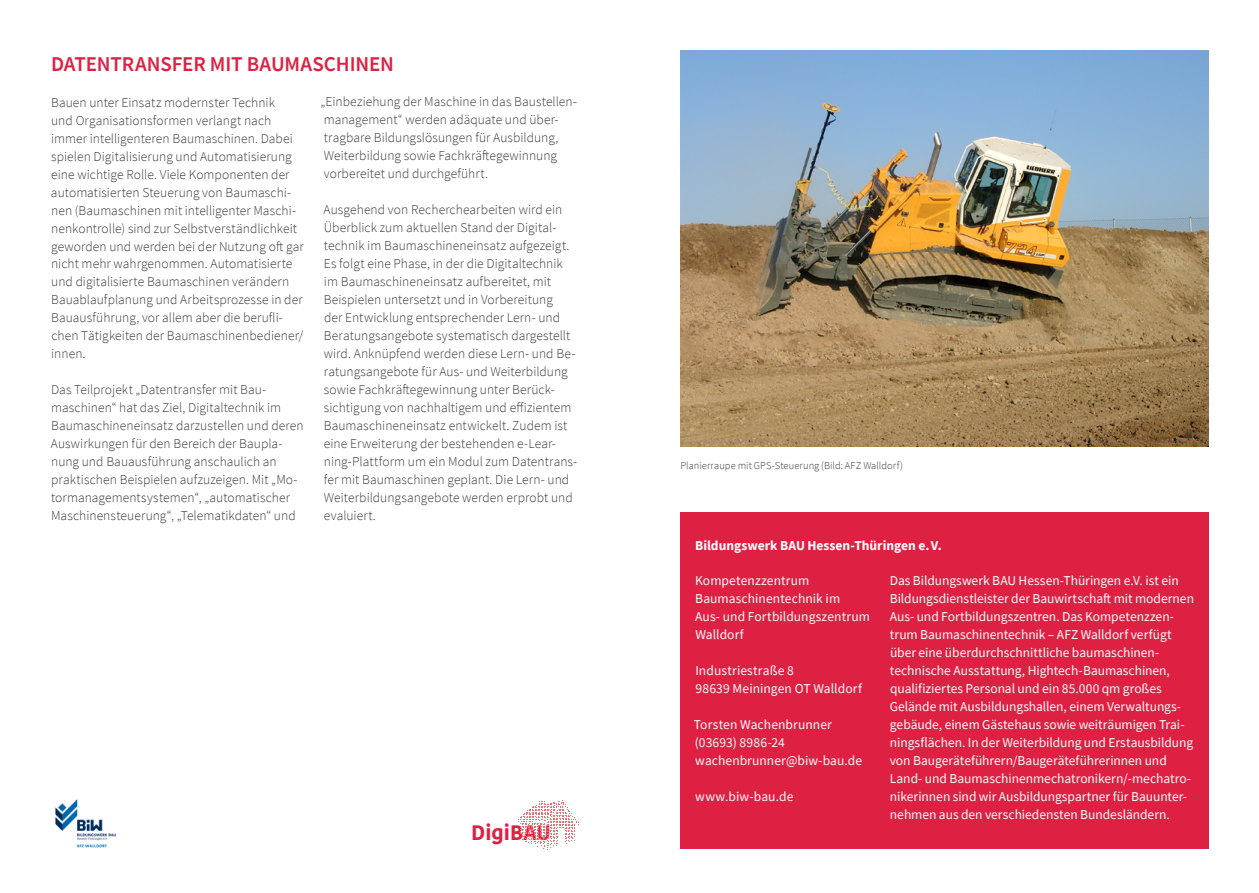
<style>
.page{position:relative;width:1259px;height:893px;background:#fff}
.page>*{position:absolute;margin:0;border:0;box-sizing:border-box;transform-origin:0 0}
.t1{font:600 21px "Source Sans Pro";letter-spacing:-.005em;color:#de2042}
.t2{font:700 20.85px "Kohinoor Devanagari";color:#de2042}
.t3{font:300 13.5px/18px "Source Sans Pro";letter-spacing:.005em;color:#3a3a39}
.t4{font:13.5px/18px "Source Sans Pro";color:#fff}
.t5{font:700 13.5px "Source Sans Pro";color:#fff}
.t6{font:300 10.5px "Source Sans Pro";letter-spacing:.005em;color:#3a3a39}
</style>
<div class="page">
<svg style="left:518px;top:800px;width:59px;height:50px"></svg>
<div style="left:680px;top:512px;width:528px;height:337px;background:#de2042"></div>
<img style="left:680px;top:51px;width:528px;height:396px">
<img style="left:55px;top:799px;width:62px;height:49px">
<h1 class="t1" style="left:51px;top:50px;width:344px">DATENTRANSFER MIT BAUMASCHINEN</h1>
<p class="t3" style="left:51px;top:93px;width:254px">Bauen unter Einsatz modernster Technik<br>und Organisationsformen verlangt nach immer intelligenteren Baumaschinen. Dabei spielen Digitalisierung und Automatisierung eine wichtige Rolle. Viele Komponenten der automatisierten Steuerung von Baumaschi&shy;nen (Baumaschinen mit intelligenter Maschi&shy;nenkontrolle) sind zur Selbstverständlichkeit geworden und werden bei der Nutzung oft gar nicht mehr wahrgenommen. Automatisierte und digitalisierte Baumaschinen verändern Bauablaufplanung und Arbeitsprozesse in der Bauausführung, vor allem aber die berufli&shy;chen Tätigkeiten der Baumaschinenbediener/ innen.</p>
<p class="t3" style="left:51px;top:381px;width:254px">Das Teilprojekt „Datentransfer mit Bau&shy;maschinen“ hat das Ziel, Digitaltechnik im Baumaschineneinsatz darzustellen und deren Auswirkungen für den Bereich der Baupla&shy;nung und Bauausführung anschaulich an praktischen Beispielen aufzuzeigen. Mit „Mo&shy;tormanagementsystemen“, „automatischer Maschinensteuerung“, „Telematikdaten“ und</p>
<p class="t3" style="left:320px;top:93px;width:258px">„Einbeziehung der Maschine in das Baustellen&shy;management“ werden adäquate und über&shy;tragbare Bildungslösungen für Ausbildung, Weiterbildung sowie Fachkräftegewinnung vorbereitet und durchgeführt.</p>
<p class="t3" style="left:323px;top:201px;width:255px">Ausgehend von Recherchearbeiten wird ein Überblick zum aktuellen Stand der Digital&shy;technik im Baumaschineneinsatz aufgezeigt.<br>Es folgt eine Phase, in der die Digitaltechnik im Baumaschineneinsatz aufbereitet, mit Beispielen untersetzt und in Vorbereitung<br>der Entwicklung entsprechender Lern- und Beratungsangebote systematisch dargestellt wird. Anknüpfend werden diese Lern- und Be&shy;ratungsangebote für Aus- und Weiterbildung sowie Fachkräftegewinnung unter Berück&shy;sichtigung von nachhaltigem und effizientem Baumaschineneinsatz entwickelt. Zudem ist eine Erweiterung der bestehenden e-Lear&shy;ning-Plattform um ein Modul zum Datentrans&shy;fer mit Baumaschinen geplant. Die Lern- und Weiterbildungsangebote werden erprobt und evaluiert.</p>
<h2 class="t2" style="left:471px;top:814px;width:81px">DigiBAU</h2>
<p class="t6" style="left:680px;top:459px;width:224px">Planierraupe mit GPS-Steuerung (Bild: AFZ Walldorf)</p>
<p class="t5" style="left:695px;top:537px;width:248px">Bildungswerk BAU Hessen-Thüringen e.V.</p>
<p class="t4" style="left:695px;top:571px;width:176px">Kompetenzzentrum<br>Baumaschinentechnik im<br>Aus- und Fortbildungszentrum<br>Walldorf</p>
<p class="t4" style="left:695px;top:661px;width:168px">Industriestraße 8<br>98639 Meiningen OT Walldorf</p>
<p class="t4" style="left:694px;top:715px;width:170px">Torsten Wachenbrunner (03693) 8986-24 wachenbrunner@biw-bau.de</p>
<p class="t4" style="left:695px;top:787px;width:100px">www.biw-bau.de</p>
<p class="t4" style="left:889px;top:571px;width:306px">Das Bildungswerk BAU Hessen-Thüringen e.V. ist ein Bildungsdienstleister der Bauwirtschaft mit modernen Aus- und Fortbildungszentren. Das Kompetenzzen&shy;trum Baumaschinentechnik – AFZ Walldorf verfügt über eine überdurchschnittliche baumaschinen&shy;technische Ausstattung, Hightech-Baumaschinen, qualifiziertes Personal und ein 85.000 qm großes Gelände mit Ausbildungshallen, einem Verwaltungs&shy;gebäude, einem Gästehaus sowie weiträumigen Trai&shy;ningsflächen. In der Weiterbildung und Erstausbildung von Baugeräteführern/Baugeräteführerinnen und Land- und Baumaschinenmechatronikern/-mechatro&shy;nikerinnen sind wir Ausbildungspartner für Bauunter&shy;nehmen aus den verschiedensten Bundesländern.</p>
</div>
